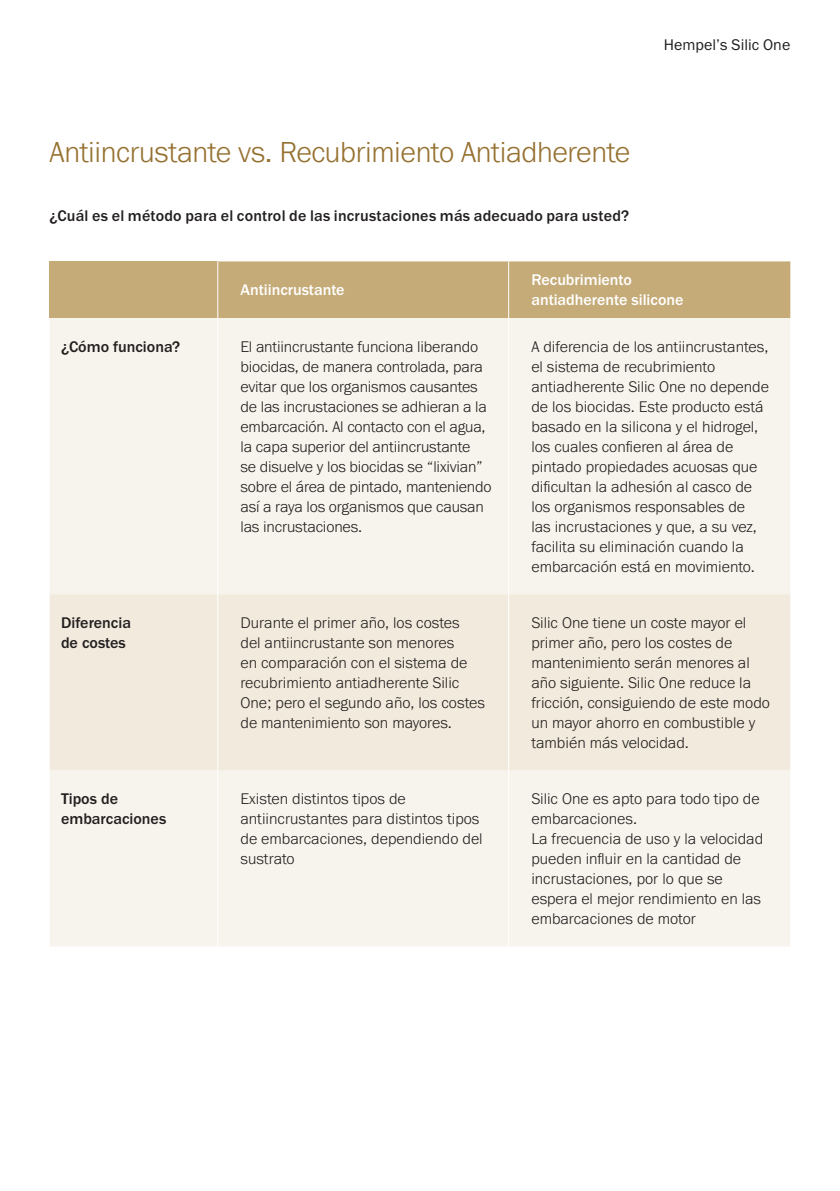
<style>
.page{position:relative;width:840px;height:1191px;background:#fff}
.page>*{position:absolute;margin:0;border:0;box-sizing:border-box;transform-origin:0 0}
.t1{font:300 30px "Franklin Gothic URW";letter-spacing:-.01em;color:#967131}
.t2{font:300 16px/20px "Franklin Gothic URW";color:#231f20}
.t3{font:500 16px/20px "Franklin Gothic URW";letter-spacing:.01em;color:#231f20}
.t4{font:500 16px/20px "Franklin Gothic URW";color:#fff}
.t5{font:16px "Franklin Gothic URW Boo";color:#231f20}
</style>
<div class="page">
<div style="left:50px;top:261px;width:168px;height:57px;background:#c5ab77"></div>
<div style="left:218px;top:261px;width:571px;height:57px;background:#c5ab77"></div>
<div style="left:50px;top:318px;width:739px;height:628px;background:#f7f4ed"></div>
<div style="left:50px;top:594px;width:739px;height:176px;background:#f2ebdd"></div>
<hr style="left:217px;top:261px;width:1px;height:57px;background:#fff">
<hr style="left:508px;top:261px;width:1px;height:57px;background:#fff">
<hr style="left:217px;top:318px;width:1px;height:276px;background:#fff">
<hr style="left:508px;top:318px;width:1px;height:276px;background:#fff">
<hr style="left:217px;top:594px;width:1px;height:176px;background:#fff">
<hr style="left:508px;top:594px;width:1px;height:176px;background:#fff">
<hr style="left:217px;top:770px;width:1px;height:176px;background:#fff">
<hr style="left:508px;top:770px;width:1px;height:176px;background:#fff">
<h1 class="t1" style="left:50px;top:133px;width:582px">Antiincrustante vs. Recubrimiento Antiadherente</h1>
<p class="t3" style="left:50px;top:205px;width:580px">¿Cuál es el método para el control de las incrustaciones más adecuado para usted?</p>
<p class="t5" style="left:663px;top:34px;width:128px">Hempel’s Silic One</p>
<p class="t4" style="left:240px;top:279px;width:106px">Antiincrustante</p>
<p class="t4" style="left:531px;top:269px;width:154px">Recubrimiento antiadherente silicone</p>
<p class="t3" style="left:61px;top:336px;width:121px">¿Cómo funciona?</p>
<p class="t2" style="left:240px;top:336px;width:252px">El antiincrustante funciona liberando biocidas, de manera controlada, para evitar que los organismos causantes de las incrustaciones se adhieran a la embarcación. Al contacto con el agua, la capa superior del antiincrustante<br>se disuelve y los biocidas se “lixivian” sobre el área de pintado, manteniendo así a raya los organismos que causan las incrustaciones.</p>
<p class="t2" style="left:531px;top:336px;width:239px">A diferencia de los antiincrustantes, el sistema de recubrimiento antiadherente Silic One no depende de los biocidas. Este producto está basado en la silicona y el hidrogel, los cuales confieren al área de pintado propiedades acuosas que dificultan la adhesión al casco de los organismos responsables de<br>las incrustaciones y que, a su vez, facilita su eliminación cuando la embarcación está en movimiento.</p>
<p class="t3" style="left:61px;top:612px;width:71px">Diferencia de costes</p>
<p class="t2" style="left:240px;top:612px;width:246px">Durante el primer año, los costes<br>del antiincrustante son menores<br>en comparación con el sistema de recubrimiento antiadherente Silic One; pero el segundo año, los costes de mantenimiento son mayores.</p>
<p class="t2" style="left:531px;top:612px;width:240px">Silic One tiene un coste mayor el primer año, pero los costes de mantenimiento serán menores al año siguiente. Silic One reduce la fricción, consiguiendo de este modo un mayor ahorro en combustible y también más velocidad.</p>
<p class="t3" style="left:61px;top:788px;width:107px">Tipos de embarcaciones</p>
<p class="t2" style="left:240px;top:788px;width:243px">Existen distintos tipos de antiincrustantes para distintos tipos de embarcaciones, dependiendo del sustrato</p>
<p class="t2" style="left:531px;top:788px;width:233px">Silic One es apto para todo tipo de embarcaciones.<br>La frecuencia de uso y la velocidad pueden influir en la cantidad de incrustaciones, por lo que se espera el mejor rendimiento en las embarcaciones de motor</p>
</div>
